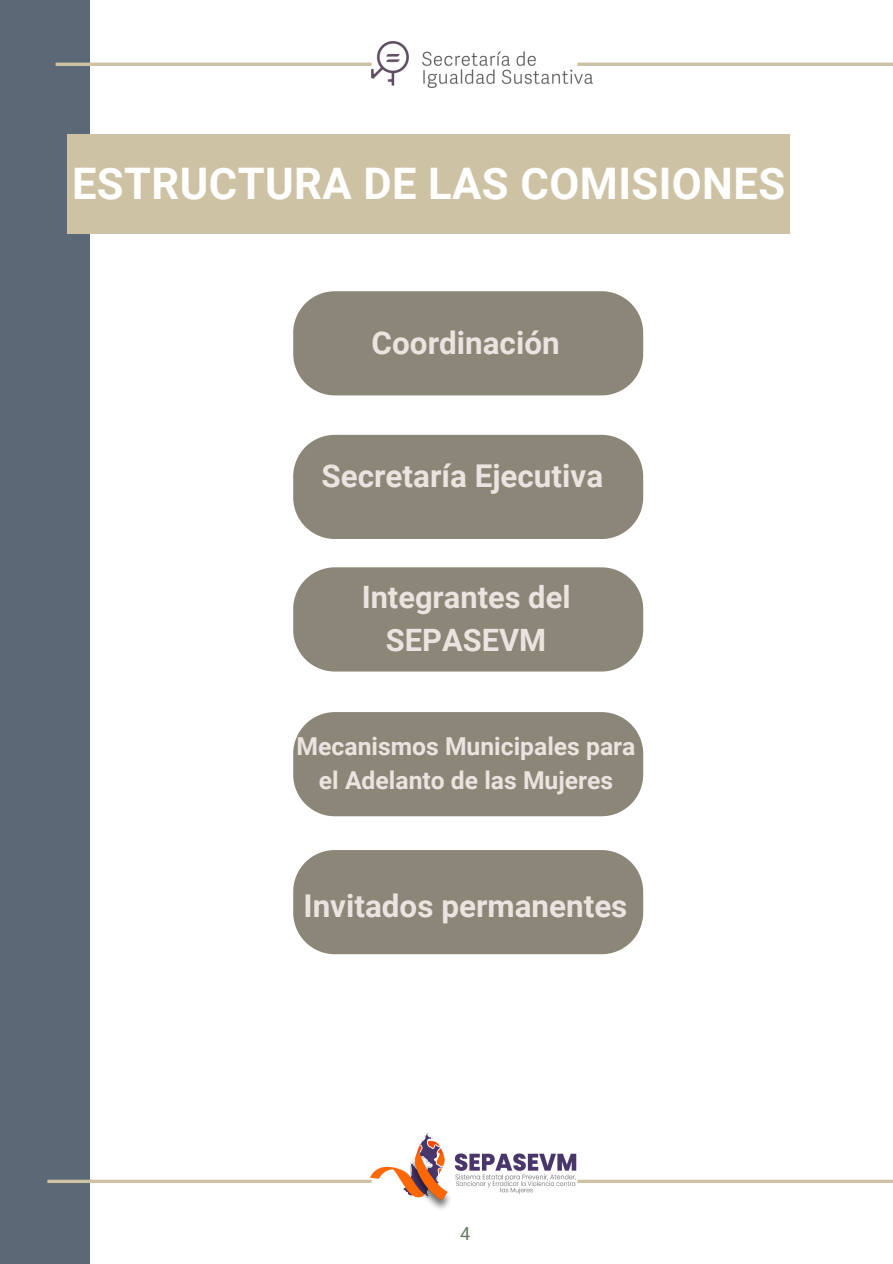
<style>
.page{position:relative;width:893px;height:1264px;background:#fff}
.page>*{position:absolute;margin:0;border:0;box-sizing:border-box;transform-origin:0 0}
.t1{font:700 43.5px "Roboto";letter-spacing:.01em;color:#fff}
.t2{font:700 31.35px "Roboto";color:#e9e4e0}
.t3{font:700 30.75px/43px "Roboto";color:#e9e4e0;text-align:center}
.t4{font:700 24.75px/33.8px "Roboto";color:#e9e4e0;text-align:center}
.t5{font:18px "Roboto";color:#667867}
</style>
<div class="page">
<div style="left:0;top:0;width:89px;height:1263px;background:#5b6977"></div>
<hr style="left:577px;top:1179px;width:315px;height:3px;background:#cdc2a3">
<hr style="left:577px;top:63px;width:315px;height:3px;background:#cdc2a3">
<div style="left:67px;top:134px;width:723px;height:100px;background:#cdc2a3"></div>
<hr style="left:56px;top:63px;width:315px;height:3px;background:#cdc2a3">
<hr style="left:47px;top:1179px;width:324px;height:3px;background:#cdc2a3">
<img style="left:370px;top:1132px;width:207px;height:77px">
<div style="left:293px;top:291px;width:350px;height:104px;background:#8b8677"></div>
<div style="left:293px;top:435px;width:350px;height:104px;background:#8b8677"></div>
<div style="left:293px;top:567px;width:350px;height:104px;background:#8b8677"></div>
<div style="left:293px;top:850px;width:350px;height:104px;background:#8b8677"></div>
<div style="left:293px;top:712px;width:350px;height:104px;background:#8b8677"></div>
<img style="left:371px;top:41px;width:221px;height:46px">
<h1 class="t1" style="left:72px;top:158px;width:714px">ESTRUCTURA DE LAS COMISIONES</h1>
<h2 class="t2" style="left:371px;top:325px;width:189px">Coordinación</h2>
<h2 class="t2" style="left:321px;top:458px;width:283px">Secretaría Ejecutiva</h2>
<p class="t3" style="left:362px;top:576px;width:210px">Integrantes del<br>SEPASEVM</p>
<p class="t4" style="left:296px;top:729px;width:340px">Mecanismos Municipales para el Adelanto de las Mujeres</p>
<h2 class="t2" style="left:303px;top:888px;width:325px">Invitados permanentes</h2>
<h2 class="t5" style="left:460px;top:1222px;width:12px">4</h2>
</div>
